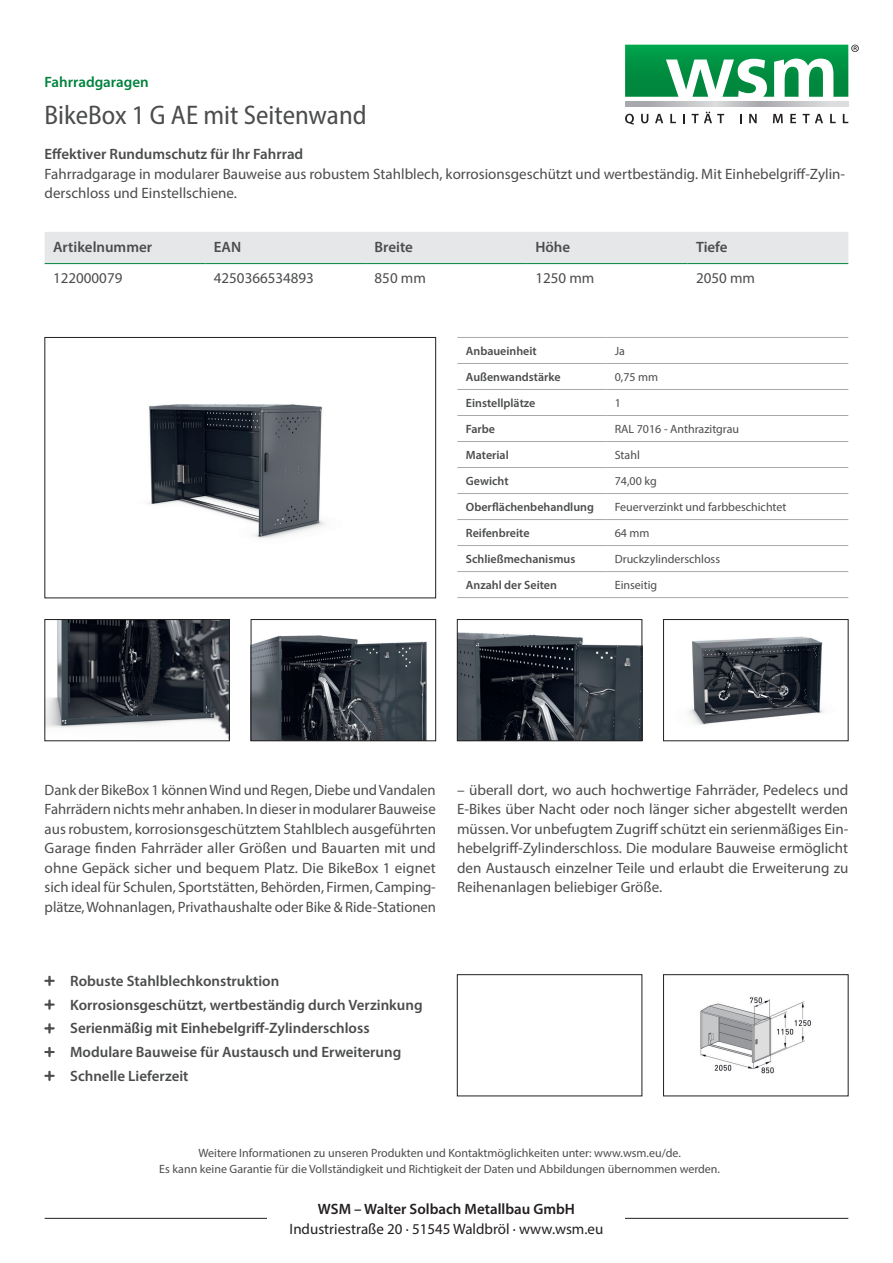
<style>
.page{position:relative;width:893px;height:1263px;background:#fff}
.page>*{position:absolute;margin:0;border:0;box-sizing:border-box;transform-origin:0 0}
.t1{font:semi-condensed 27px "Myriad Pro";color:#4b4c4d}
.t2{font:15px/19.5px "Myriad Pro";color:#4b4c4d;text-align:justify}
.t3{font:600 15px/23.7px "Myriad Pro";color:#4b4c4d}
.t4{font:15px "Myriad Pro";color:#231f20}
.t5{font:600 15px "Myriad Pro";color:#231f20}
.t6{font:600 15px "Myriad Pro";color:#00823d}
.t7{font:12px/16.5px "Myriad Pro";color:#4b4c4d;text-align:center}
.t8{font:600 12px "Myriad Pro";color:#4b4c4d}
</style>
<div class="page">
<img style="left:148px;top:404px;width:177px;height:135px">
<div style="left:45px;top:337px;width:391px;height:261px;border:1px solid #231f20"></div>
<img style="left:47px;top:621px;width:181px;height:118px">
<div style="left:45px;top:619px;width:185px;height:122px;border:1px solid #231f20"></div>
<img style="left:253px;top:635px;width:174px;height:104px">
<div style="left:251px;top:619px;width:185px;height:122px;border:1px solid #231f20"></div>
<img style="left:689px;top:636px;width:135px;height:89px">
<div style="left:663px;top:619px;width:185px;height:122px;border:1px solid #231f20"></div>
<img style="left:459px;top:632px;width:181px;height:107px">
<div style="left:457px;top:619px;width:185px;height:122px;border:1px solid #231f20"></div>
<div style="left:45px;top:232px;width:803px;height:31px;background:#e6e7e9"></div>
<hr style="left:45px;top:263px;width:160px;height:1px;background:#00823d">
<hr style="left:205px;top:263px;width:161px;height:1px;background:#00823d">
<hr style="left:366px;top:263px;width:161px;height:1px;background:#00823d">
<hr style="left:527px;top:263px;width:161px;height:1px;background:#00823d">
<hr style="left:688px;top:263px;width:160px;height:1px;background:#00823d">
<img style="left:700px;top:997px;width:111px;height:77px">
<div style="left:663px;top:974px;width:185px;height:122px;border:1px solid #231f20"></div>
<div style="left:457px;top:974px;width:185px;height:122px;border:1px solid #231f20"></div>
<hr style="left:457px;top:337px;width:149px;height:1px;background:#a8a9ad">
<hr style="left:606px;top:337px;width:242px;height:1px;background:#a8a9ad">
<hr style="left:457px;top:363px;width:149px;height:1px;background:#a8a9ad">
<hr style="left:606px;top:363px;width:242px;height:1px;background:#a8a9ad">
<hr style="left:457px;top:389px;width:149px;height:1px;background:#a8a9ad">
<hr style="left:606px;top:389px;width:242px;height:1px;background:#a8a9ad">
<hr style="left:457px;top:415px;width:149px;height:1px;background:#a8a9ad">
<hr style="left:606px;top:415px;width:242px;height:1px;background:#a8a9ad">
<hr style="left:457px;top:441px;width:149px;height:1px;background:#a8a9ad">
<hr style="left:606px;top:441px;width:242px;height:1px;background:#a8a9ad">
<hr style="left:457px;top:467px;width:149px;height:1px;background:#a8a9ad">
<hr style="left:606px;top:467px;width:242px;height:1px;background:#a8a9ad">
<hr style="left:457px;top:493px;width:149px;height:1px;background:#a8a9ad">
<hr style="left:606px;top:493px;width:242px;height:1px;background:#a8a9ad">
<hr style="left:457px;top:519px;width:149px;height:1px;background:#a8a9ad">
<hr style="left:606px;top:519px;width:242px;height:1px;background:#a8a9ad">
<hr style="left:457px;top:545px;width:149px;height:1px;background:#a8a9ad">
<hr style="left:606px;top:545px;width:242px;height:1px;background:#a8a9ad">
<hr style="left:457px;top:571px;width:149px;height:1px;background:#a8a9ad">
<hr style="left:606px;top:571px;width:242px;height:1px;background:#a8a9ad">
<hr style="left:457px;top:597px;width:149px;height:1px;background:#a8a9ad">
<hr style="left:606px;top:597px;width:242px;height:1px;background:#a8a9ad">
<hr style="left:45px;top:1218px;width:803px;height:1px;background:#231f20">
<svg style="left:625px;top:114px;width:9px;height:11px"></svg>
<svg style="left:641px;top:114px;width:7px;height:9px"></svg>
<svg style="left:655px;top:114px;width:8px;height:9px"></svg>
<svg style="left:670px;top:114px;width:6px;height:9px"></svg>
<svg style="left:683px;top:114px;width:2px;height:9px"></svg>
<svg style="left:692px;top:112px;width:32px;height:11px"></svg>
<svg style="left:749px;top:114px;width:8px;height:9px"></svg>
<svg style="left:773px;top:114px;width:10px;height:9px"></svg>
<svg style="left:790px;top:114px;width:6px;height:9px"></svg>
<svg style="left:803px;top:114px;width:20px;height:9px"></svg>
<svg style="left:830px;top:114px;width:6px;height:9px"></svg>
<svg style="left:843px;top:114px;width:5px;height:9px"></svg>
<hr style="left:625px;top:106px;width:223px;height:1px;background:#636366">
<svg style="left:625px;top:102px;width:223px;height:4px"></svg>
<svg style="left:625px;top:45px;width:234px;height:52px"></svg>
<div style="left:268px;top:1203px;width:357px;height:30px;background:#fff"></div>
<p class="t6" style="left:45px;top:72px;width:106px">Fahrradgaragen</p>
<h1 class="t1" style="left:45px;top:99px;width:323px">BikeBox 1 G AE mit Seitenwand</h1>
<p class="t3" style="left:45px;top:142px;width:260px">Effektiver Rundumschutz für Ihr Fahrrad</p>
<p class="t2" style="left:45px;top:164px;width:802px">Fahrradgarage in modularer Bauweise aus robustem Stahlblech, korrosionsgeschützt und wertbeständig. Mit Einhebelgriff-Zylin&shy;derschloss und Einstellschiene.</p>
<p class="t3" style="left:53px;top:234px;width:101px">Artikelnummer</p>
<p class="t3" style="left:214px;top:234px;width:29px">EAN</p>
<p class="t3" style="left:375px;top:234px;width:40px">Breite</p>
<p class="t3" style="left:535px;top:234px;width:36px">Höhe</p>
<p class="t3" style="left:696px;top:234px;width:33px">Tiefe</p>
<p class="t2" style="left:53px;top:268px;width:71px">122000079</p>
<p class="t2" style="left:214px;top:268px;width:102px">4250366534893</p>
<p class="t2" style="left:375px;top:268px;width:53px">850 mm</p>
<p class="t2" style="left:535px;top:268px;width:60px">1250 mm</p>
<p class="t2" style="left:696px;top:268px;width:60px">2050 mm</p>
<p class="t8" style="left:466px;top:343px;width:72px">Anbaueinheit</p>
<p class="t7" style="left:615px;top:342px;width:12px">Ja</p>
<p class="t8" style="left:466px;top:369px;width:96px">Außenwandstärke</p>
<p class="t7" style="left:615px;top:368px;width:45px">0,75 mm</p>
<p class="t8" style="left:466px;top:395px;width:71px">Einstellplätze</p>
<p class="t7" style="left:615px;top:394px;width:8px">1</p>
<p class="t8" style="left:466px;top:421px;width:31px">Farbe</p>
<p class="t7" style="left:615px;top:420px;width:126px">RAL 7016 - Anthrazitgrau</p>
<p class="t8" style="left:466px;top:447px;width:44px">Material</p>
<p class="t7" style="left:615px;top:446px;width:27px">Stahl</p>
<p class="t8" style="left:466px;top:473px;width:44px">Gewicht</p>
<p class="t7" style="left:615px;top:472px;width:43px">74,00 kg</p>
<p class="t8" style="left:466px;top:499px;width:130px">Oberflächenbehandlung</p>
<p class="t7" style="left:615px;top:498px;width:173px">Feuerverzinkt und farbbeschichtet</p>
<p class="t8" style="left:466px;top:525px;width:65px">Reifenbreite</p>
<p class="t7" style="left:615px;top:524px;width:36px">64 mm</p>
<p class="t8" style="left:466px;top:551px;width:111px">Schließmechanismus</p>
<p class="t7" style="left:615px;top:550px;width:107px">Druckzylinderschloss</p>
<p class="t8" style="left:466px;top:577px;width:93px">Anzahl der Seiten</p>
<p class="t7" style="left:615px;top:577px;width:44px">Einseitig</p>
<p class="t2" style="left:45px;top:780px;width:393px">Dank der BikeBox 1 können Wind und Regen, Diebe und Vandalen Fahrrädern nichts mehr anhaben. In dieser in modularer Bauweise aus robustem, korrosionsgeschütztem Stahlblech ausgeführten Garage finden Fahrräder aller Größen und Bauarten mit und ohne Gepäck sicher und bequem Platz. Die BikeBox 1 eignet sich ideal für Schulen, Sportstätten, Behörden, Firmen, Camping&shy;plätze, Wohnanlagen, Privathaushalte oder Bike &amp; Ride-Stationen</p>
<p class="t2" style="left:457px;top:780px;width:393px">– überall dort, wo auch hochwertige Fahrräder, Pedelecs und E-Bikes über Nacht oder noch länger sicher abgestellt werden müssen. Vor unbefugtem Zugriff schützt ein serienmäßiges Ein&shy;hebelgriff-Zylinderschloss. Die modulare Bauweise ermöglicht den Austausch einzelner Teile und erlaubt die Erweiterung zu Reihenanlagen beliebiger Größe.</p>
<p class="t3" style="left:70px;top:968px;width:354px">Robuste Stahlblechkonstruktion<br>Korrosionsgeschützt, wertbeständig durch Verzinkung Serienmäßig mit Einhebelgriff-Zylinderschloss Modulare Bauweise für Austausch und Erweiterung Schnelle Lieferzeit</p>
<p class="t7" style="left:159px;top:1144px;width:562px">Weitere Informationen zu unseren Produkten und Kontaktmöglichkeiten unter: www.wsm.eu/de.<br>Es kann keine Garantie für die Vollständigkeit und Richtigkeit der Daten und Abbildungen übernommen werden.</p>
<p class="t5" style="left:318px;top:1199px;width:259px">WSM – Walter Solbach Metallbau GmbH</p>
<p class="t4" style="left:290px;top:1219px;width:315px">Industriestraße 20 · 51545 Waldbröl · www.wsm.eu</p>
</div>
